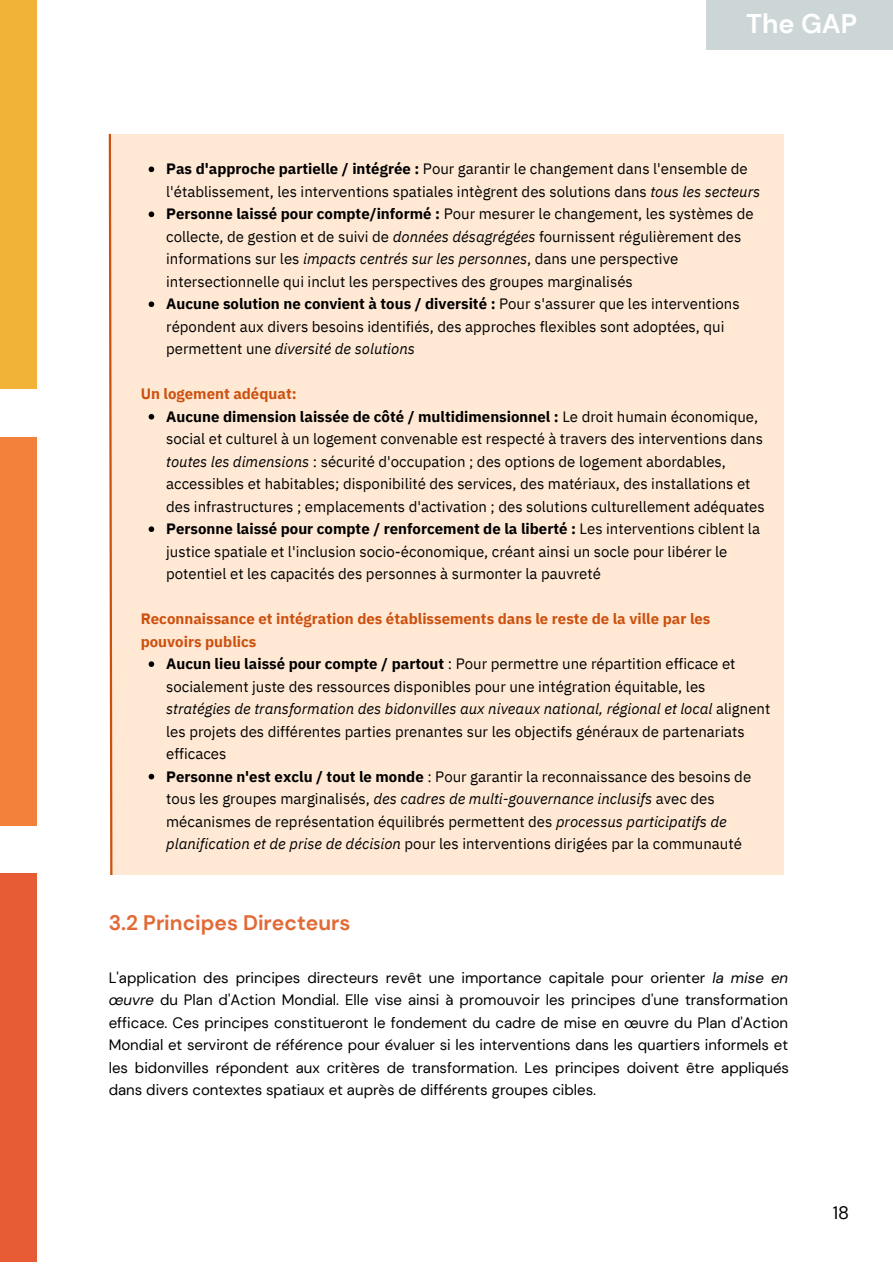
<style>
.page{position:relative;width:893px;height:1264px;background:#fff}
.page>*{position:absolute;margin:0;border:0;box-sizing:border-box;transform-origin:0 0}
.t1{font:700 27px "DM Sans";color:#fff}
.t2{font:700 21px "DM Sans";color:#e16a37}
.t3{font:18px "DM Sans";color:#000}
.t4{font:15px/22.5px "IBM Plex Sans";color:#000}
.t5{font:15px/22.5px "DM Sans";color:#000;text-align:justify}
.t6{font:700 15px/22.5px "IBM Plex Sans";color:#cd500e}
.s1{font-weight:700}
.s2{font-style:italic}
</style>
<div class="page">
<div style="left:0;top:873px;width:37px;height:389px;background:#e75c34"></div>
<div style="left:0;top:437px;width:37px;height:388px;background:#f4813b"></div>
<div style="left:0;top:0;width:37px;height:389px;background:#f1b439"></div>
<div style="left:705px;top:0;width:187px;height:50px;background:#cdd6d7"></div>
<div style="left:111px;top:134px;width:672px;height:741px;background:#ffe9d5"></div>
<svg style="left:149px;top:166px;width:5px;height:6px"></svg>
<svg style="left:149px;top:211px;width:5px;height:6px"></svg>
<svg style="left:149px;top:301px;width:5px;height:6px"></svg>
<svg style="left:149px;top:414px;width:5px;height:5px"></svg>
<svg style="left:149px;top:526px;width:5px;height:6px"></svg>
<svg style="left:149px;top:661px;width:5px;height:6px"></svg>
<svg style="left:149px;top:773px;width:5px;height:6px"></svg>
<svg style="left:108px;top:133px;width:5px;height:742px"></svg>
<p class="t1" style="left:746px;top:7px;width:113px">The GAP</p>
<p class="t4" style="left:166px;top:157px;width:595px"><span class="s1">Pas d'approche partielle / intégrée :</span> Pour garantir le changement dans l'ensemble de l'établissement, les interventions spatiales intègrent des solutions dans <span class="s2">tous les secteurs</span></p>
<p class="t4" style="left:166px;top:202px;width:589px"><span class="s1">Personne laissé pour compte/informé :</span> Pour mesurer le changement, les systèmes de collecte, de gestion et de suivi de <span class="s2">données désagrégées</span> fournissent régulièrement des informations sur les <span class="s2">impacts centrés sur les personnes</span>, dans une perspective intersectionnelle qui inclut les perspectives des groupes marginalisés</p>
<p class="t4" style="left:166px;top:292px;width:575px"><span class="s1">Aucune solution ne convient à tous / diversité :</span> Pour s'assurer que les interventions répondent aux divers besoins identifiés, des approches flexibles sont adoptées, qui permettent une <span class="s2">diversité de solutions</span></p>
<p class="t6" style="left:141px;top:382px;width:157px">Un logement adéquat:</p>
<p class="t4" style="left:166px;top:405px;width:600px"><span class="s1">Aucune dimension laissée de côté / multidimensionnel :</span> Le droit humain économique, social et culturel à un logement convenable est respecté à travers des interventions dans <span class="s2">toutes les dimensions</span> : sécurité d'occupation ; des options de logement abordables, accessibles et habitables; disponibilité des services, des matériaux, des installations et des infrastructures ; emplacements d'activation ; des solutions culturellement adéquates</p>
<p class="t4" style="left:166px;top:517px;width:595px"><span class="s1">Personne laissé pour compte / renforcement de la liberté :</span> Les interventions ciblent la justice spatiale et l'inclusion socio-économique, créant ainsi un socle pour libérer le potentiel et les capacités des personnes à surmonter la pauvreté</p>
<p class="t6" style="left:141px;top:607px;width:571px">Reconnaissance et intégration des établissements dans le reste de la ville par les pouvoirs publics</p>
<p class="t4" style="left:166px;top:652px;width:605px"><span class="s1">Aucun lieu laissé pour compte / partout</span> : Pour permettre une répartition efficace et socialement juste des ressources disponibles pour une intégration équitable, les <span class="s2">stratégies de transformation des bidonvilles aux niveaux national, régional et local</span> alignent les projets des différentes parties prenantes sur les objectifs généraux de partenariats efficaces</p>
<p class="t4" style="left:166px;top:764px;width:586px"><span class="s1">Personne n'est exclu / tout le monde</span> : Pour garantir la reconnaissance des besoins de tous les groupes marginalisés, <span class="s2">des cadres de multi-gouvernance inclusifs</span> avec des mécanismes de représentation équilibrés permettent des <span class="s2">processus participatifs de planification et de prise de décision</span> pour les interventions dirigées par la communauté</p>
<p class="t2" style="left:109px;top:909px;width:243px">3.2 Principes Directeurs</p>
<p class="t5" style="left:109px;top:966px;width:681px">L'application des principes directeurs revêt une importance capitale pour orienter <span class="s2">la mise en œuvre</span> du Plan d'Action Mondial. Elle vise ainsi à promouvoir les principes d'une transformation efficace. Ces principes constitueront le fondement du cadre de mise en œuvre du Plan d'Action Mondial et serviront de référence pour évaluer si les interventions dans les quartiers informels et les bidonvilles répondent aux critères de transformation. Les principes doivent être appliqués dans divers contextes spatiaux et auprès de différents groupes cibles.</p>
<p class="t3" style="left:832px;top:1200px;width:18px">18</p>
</div>
